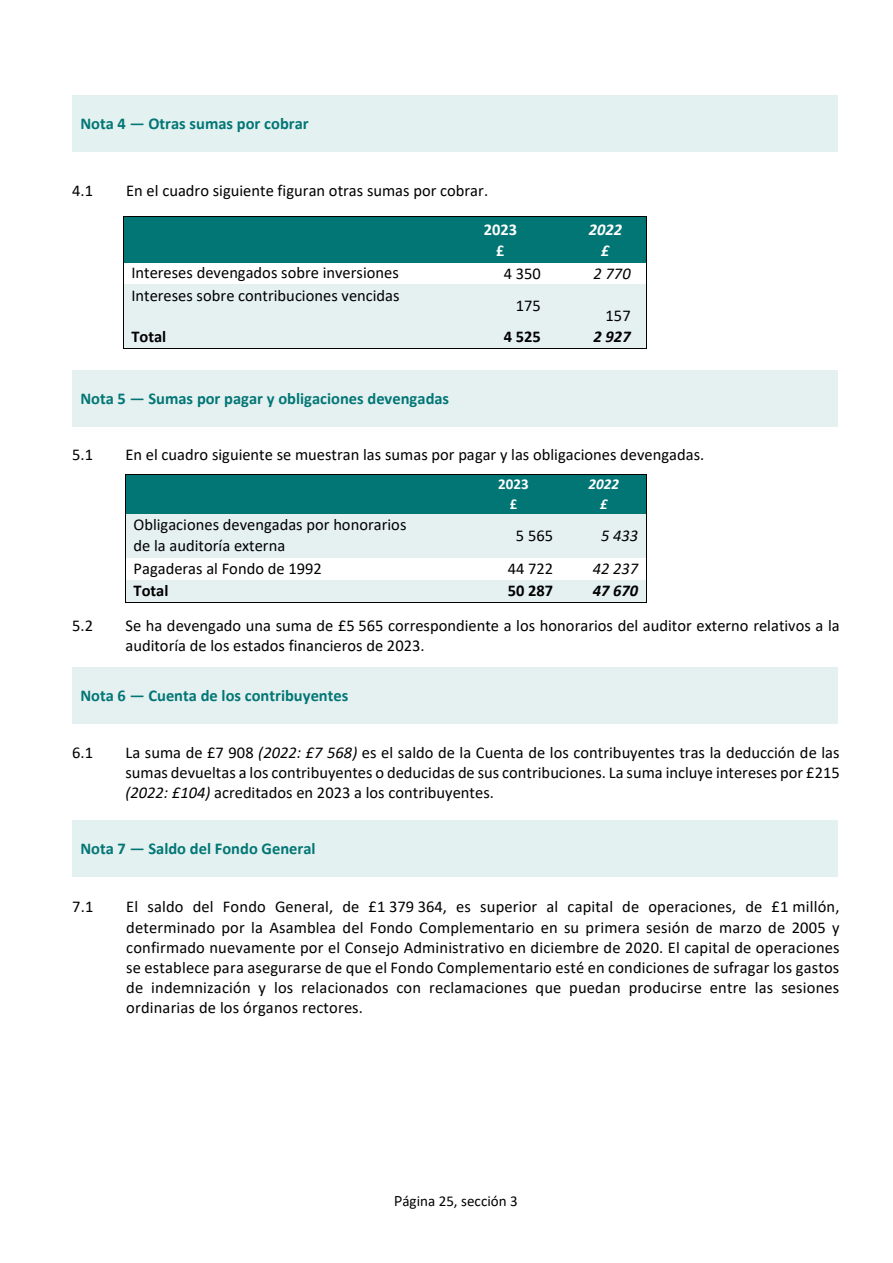
<style>
.page{position:relative;width:893px;height:1263px;background:#fff}
.page>*{position:absolute;margin:0;border:0;box-sizing:border-box;transform-origin:0 0}
.t1{font:16.5px/20.1px "Calibri";color:#000}
.t2{font:700 16.5px "Calibri";color:#027675}
.t3{font:700 16.5px "Calibri";color:#000}
.t4{font:italic 16.5px "Calibri";color:#000}
.t5{font:italic 700 16.5px "Calibri";color:#000}
.t6{font:700 16.5px/20.1px "Calibri";color:#fff;text-align:center}
.t7{font:italic 700 16.5px/20.1px "Calibri";color:#fff;text-align:center}
.t8{font:15px "Calibri";color:#000}
.t9{font:700 15px/19.8px "Calibri";color:#fff;text-align:center}
.t10{font:italic 700 15px/19.8px "Calibri";color:#fff;text-align:center}
.s1{font-style:italic}
.s2{font-family:"Adobe Clean"}
</style>
<div class="page">
<div style="left:72px;top:96px;width:766px;height:56px;background:#e4f1f1"></div>
<div style="left:124px;top:217px;width:323px;height:45px;background:#027675"></div>
<div style="left:447px;top:217px;width:100px;height:45px;background:#027675"></div>
<div style="left:546px;top:217px;width:100px;height:45px;background:#027675"></div>
<hr style="left:124px;top:217px;width:323px;height:1px;background:#000">
<hr style="left:447px;top:217px;width:99px;height:1px;background:#000">
<hr style="left:547px;top:217px;width:99px;height:1px;background:#000">
<hr style="left:123px;top:217px;width:1px;height:45px;background:#000">
<hr style="left:646px;top:217px;width:1px;height:45px;background:#000">
<svg style="left:123px;top:262px;width:1px;height:23px"></svg>
<svg style="left:646px;top:262px;width:1px;height:23px"></svg>
<div style="left:124px;top:285px;width:323px;height:40px;background:#e5f1f1"></div>
<div style="left:447px;top:285px;width:100px;height:40px;background:#e5f1f1"></div>
<div style="left:546px;top:285px;width:100px;height:40px;background:#e5f1f1"></div>
<hr style="left:123px;top:285px;width:1px;height:40px;background:#000">
<hr style="left:646px;top:285px;width:1px;height:40px;background:#000">
<div style="left:124px;top:325px;width:323px;height:23px;background:#e5f1f1"></div>
<div style="left:447px;top:325px;width:100px;height:23px;background:#e5f1f1"></div>
<div style="left:546px;top:325px;width:100px;height:23px;background:#e5f1f1"></div>
<svg style="left:123px;top:325px;width:1px;height:24px"></svg>
<hr style="left:124px;top:348px;width:323px;height:1px;background:#000">
<hr style="left:446px;top:348px;width:100px;height:1px;background:#000">
<hr style="left:546px;top:348px;width:100px;height:1px;background:#000">
<svg style="left:646px;top:325px;width:1px;height:24px"></svg>
<div style="left:72px;top:370px;width:766px;height:56px;background:#e5f1f1"></div>
<div style="left:126px;top:474px;width:340px;height:40px;background:#027675"></div>
<div style="left:466px;top:474px;width:95px;height:40px;background:#027675"></div>
<div style="left:561px;top:474px;width:85px;height:40px;background:#027675"></div>
<hr style="left:126px;top:474px;width:340px;height:1px;background:#000">
<hr style="left:466px;top:474px;width:95px;height:1px;background:#000">
<hr style="left:562px;top:474px;width:84px;height:1px;background:#000">
<hr style="left:125px;top:474px;width:1px;height:40px;background:#000">
<hr style="left:646px;top:474px;width:1px;height:40px;background:#000">
<div style="left:126px;top:514px;width:340px;height:43px;background:#e5f1f1"></div>
<div style="left:466px;top:514px;width:95px;height:43px;background:#e5f1f1"></div>
<div style="left:561px;top:514px;width:85px;height:43px;background:#e5f1f1"></div>
<hr style="left:125px;top:514px;width:1px;height:43px;background:#000">
<hr style="left:646px;top:514px;width:1px;height:43px;background:#000">
<div style="left:126px;top:580px;width:340px;height:22px;background:#e5f1f1"></div>
<div style="left:466px;top:580px;width:95px;height:22px;background:#e5f1f1"></div>
<div style="left:561px;top:580px;width:85px;height:22px;background:#e5f1f1"></div>
<svg style="left:125px;top:557px;width:1px;height:46px"></svg>
<hr style="left:126px;top:602px;width:340px;height:1px;background:#000">
<hr style="left:465px;top:602px;width:96px;height:1px;background:#000">
<hr style="left:561px;top:602px;width:85px;height:1px;background:#000">
<svg style="left:646px;top:557px;width:1px;height:46px"></svg>
<div style="left:72px;top:667px;width:766px;height:57px;background:#e5f1f1"></div>
<div style="left:72px;top:820px;width:766px;height:57px;background:#e4f1f1"></div>
<p class="t2" style="left:80px;top:112px;width:230px">Nota 4 — Otras sumas por cobrar</p>
<p class="t1" style="left:72px;top:180px;width:22px">4.1</p>
<p class="t1" style="left:126px;top:180px;width:363px">En el cuadro siguiente figuran otras sumas por cobrar.</p>
<p class="t6" style="left:484px;top:220px;width:35px">2023 £</p>
<p class="t7" style="left:589px;top:219px;width:35px">2022 £</p>
<p class="t1" style="left:131px;top:262px;width:269px">Intereses devengados sobre inversiones</p>
<p class="t1" style="left:504px;top:263px;width:39px">4 350</p>
<p class="t4" style="left:594px;top:262px;width:39px">2 770</p>
<p class="t1" style="left:131px;top:285px;width:270px">Intereses sobre contribuciones vencidas</p>
<p class="t1" style="left:516px;top:295px;width:27px">175</p>
<p class="t1" style="left:606px;top:305px;width:27px">157</p>
<p class="t3" style="left:131px;top:325px;width:36px">Total</p>
<p class="t3" style="left:504px;top:325px;width:39px">4 525</p>
<p class="t5" style="left:594px;top:325px;width:39px">2 927</p>
<p class="t2" style="left:80px;top:387px;width:370px">Nota 5 — Sumas por pagar y obligaciones devengadas</p>
<p class="t1" style="left:72px;top:444px;width:22px">5.1</p>
<p class="t1" style="left:125px;top:444px;width:580px">En el cuadro siguiente se muestran las sumas por pagar y las obligaciones devengadas.</p>
<p class="t9" style="left:498px;top:474px;width:32px">2023 £</p>
<p class="t10" style="left:589px;top:473px;width:32px">2022 £</p>
<p class="t1" style="left:134px;top:513px;width:274px;line-height:21.8px">Obligaciones devengadas por honorarios de la auditoría externa</p>
<p class="t1" style="left:516px;top:525px;width:39px">5 565</p>
<p class="t4" style="left:601px;top:524px;width:39px">5 433</p>
<p class="t1" style="left:134px;top:558px;width:190px">Pagaderas al Fondo de 1992</p>
<p class="t1" style="left:508px;top:558px;width:47px">44 722</p>
<p class="t4" style="left:593px;top:557px;width:47px">42 237</p>
<p class="t3" style="left:134px;top:579px;width:36px">Total</p>
<p class="t3" style="left:508px;top:579px;width:47px">50 287</p>
<p class="t5" style="left:593px;top:579px;width:47px">47 670</p>
<h2 class="t1" style="left:72px;top:615px;width:22px">5.2</h2>
<h2 class="t1" style="left:125px;top:615px;width:716px">Se ha devengado una suma de £5 565 correspondiente a los honorarios del auditor externo relativos a la auditoría de los estados financieros de 2023.</h2>
<p class="t2" style="left:80px;top:684px;width:270px">Nota 6 — Cuenta de los contribuyentes</p>
<h2 class="t1" style="left:72px;top:742px;width:22px">6.1</h2>
<h2 class="t1" style="left:125px;top:742px;width:716px;text-align:justify">La suma de £7 908 <span class="s1">(2022: £7 568)</span> es el saldo de la Cuenta de los contribuyentes tras la deducción de las sumas devueltas a los contribuyentes o deducidas de sus contribuciones. La suma incluye intereses por £215 <span class="s1">(2022: £104)</span> acreditados en 2023 a los contribuyentes.</h2>
<p class="t2" style="left:80px;top:837px;width:237px">Nota 7 — Saldo del Fondo General</p>
<h2 class="t1" style="left:72px;top:896px;width:23px">7.1</h2>
<h2 class="t1" style="left:126px;top:896px;width:715px;text-align:justify">El saldo del Fondo General, de £1 379 364, es superior al capital de operaciones, de £1 millón, determinado por la Asamblea del Fondo Complementario en su primera sesión de marzo de 2005 y confirmado nuevamente por el Consejo Administrativo en diciembre de 2020. El capital de operaciones se establece para asegurarse de que el Fondo Complementario esté en condiciones de sufragar los gastos de indemnización y los relacionados con reclamaciones que puedan producirse entre las sesiones ordinarias de los órganos rectores.</h2>
<p class="t8" style="left:394px;top:1190px;width:125px"><span class="s2">P</span>ágina 25, sección 3</p>
</div>
